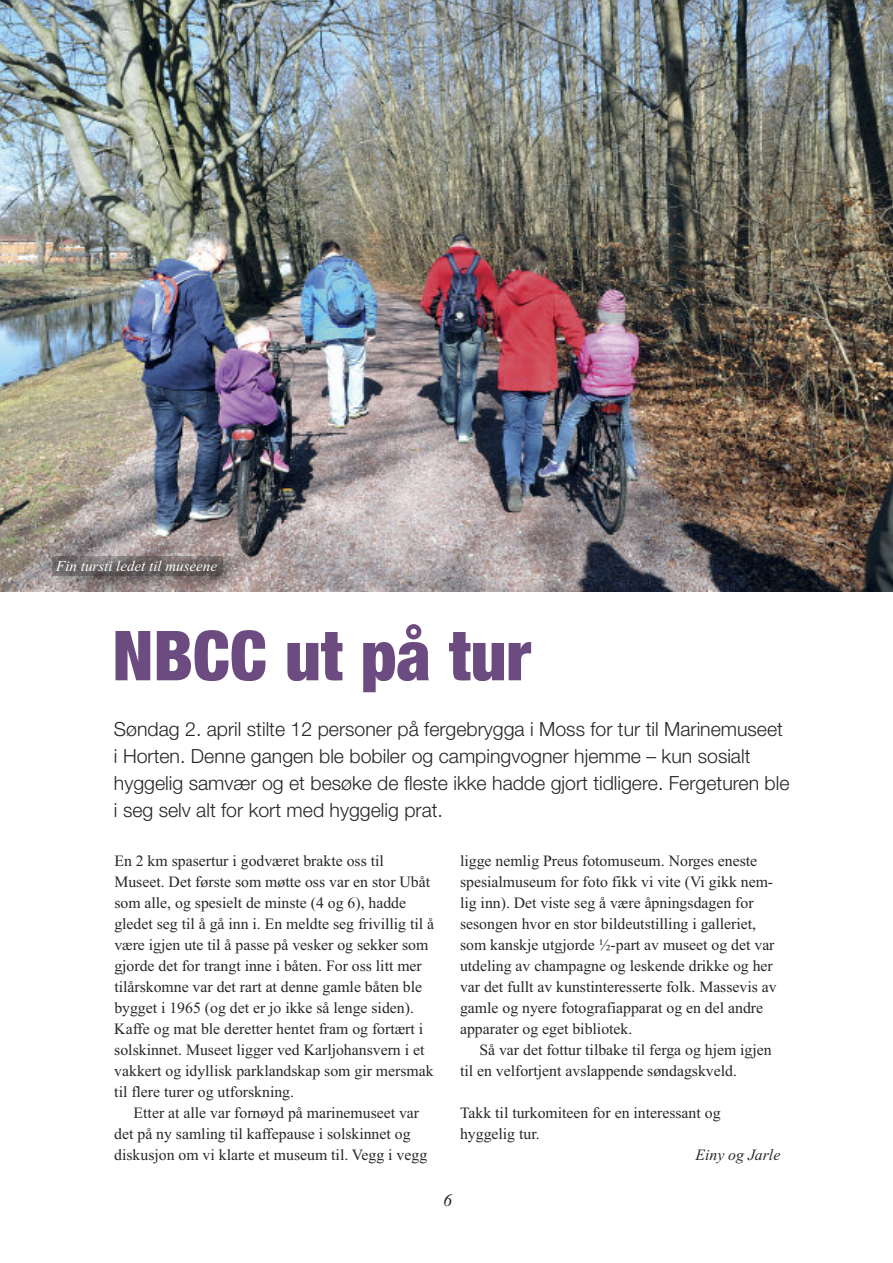
<style>
.page{position:relative;width:893px;height:1263px;background:#fff}
.page>*{position:absolute;margin:0;border:0;box-sizing:border-box;transform-origin:0 0}
.t1{font:900 condensed 69px "Helvetica Neue";color:#6b4b80}
.t2{font:300 19.5px/27px "Helvetica Neue";color:#272627}
.t3{font:italic 18px "Times New Roman";color:#272627}
.t4{font:15.75px/21px "Times New Roman";color:#272627}
.t5{font:italic 15.75px "Times New Roman";color:#272627}
.t6{font:italic 15px "Times New Roman";color:#fff}
</style>
<div class="page">
<img style="left:0;top:0;width:893px;height:591px">
<img style="left:38px;top:549px;width:211px;height:43px">
<div style="left:52px;top:557px;width:171px;height:19px;background:#272627;opacity:.3"></div>
<p class="t6" style="left:56px;top:557px;width:162px">Fin tursti ledet til museene</p>
<h1 class="t1" style="left:112px;top:613px;width:420px">NBCC ut på tur</h1>
<p class="t2" style="left:114px;top:715px;width:677px">Søndag 2. april stilte 12 personer på fergebrygga i Moss for tur til Marinemuseet i Horten. Denne gangen ble bobiler og campingvogner hjemme – kun sosialt hyggelig samvær og et besøke de fleste ikke hadde gjort tidligere. Fergeturen ble i seg selv alt for kort med hyggelig prat.</p>
<p class="t4" style="left:114px;top:850px;width:321px">En 2 km spasertur i godværet brakte oss til Museet. Det første som møtte oss var en stor Ubåt som alle, og spesielt de minste (4 og 6), hadde gledet seg til å gå inn i. En meldte seg frivillig til å være igjen ute til å passe på vesker og sekker som gjorde det for trangt inne i båten. For oss litt mer tilårskomne var det rart at denne gamle båten ble bygget i 1965 (og det er jo ikke så lenge siden).<br>Kaffe og mat ble deretter hentet fram og fortært i solskinnet. Museet ligger ved Karljohansvern i et vakkert og idyllisk parklandskap som gir mersmak til flere turer og utforskning.</p>
<p class="t4" style="left:114px;top:1102px;width:314px;text-indent:19px">Etter at alle var fornøyd på marinemuseet var det på ny samling til kaffepause i solskinnet og diskusjon om vi klarte et museum til. Vegg i vegg</p>
<p class="t4" style="left:460px;top:850px;width:318px">ligge nemlig Preus fotomuseum. Norges eneste spesialmuseum for foto fikk vi vite (Vi gikk nem&shy;lig inn). Det viste seg å være åpningsdagen for sesongen hvor en stor bildeutstilling i galleriet, som kanskje utgjorde ½-part av museet og det var utdeling av champagne og leskende drikke og her var det fullt av kunstinteresserte folk. Massevis av gamle og nyere fotografiapparat og en del andre apparater og eget bibliotek.</p>
<p class="t4" style="left:460px;top:1039px;width:313px;text-indent:19px">Så var det fottur tilbake til ferga og hjem igjen til en velfortjent avslappende søndagskveld.</p>
<p class="t4" style="left:460px;top:1102px;width:262px">Takk til turkomiteen for en interessant og hyggelig tur.</p>
<p class="t5" style="left:695px;top:1145px;width:86px">Einy og Jarle</p>
<p class="t3" style="left:443px;top:1190px;width:10px">6</p>
</div>
